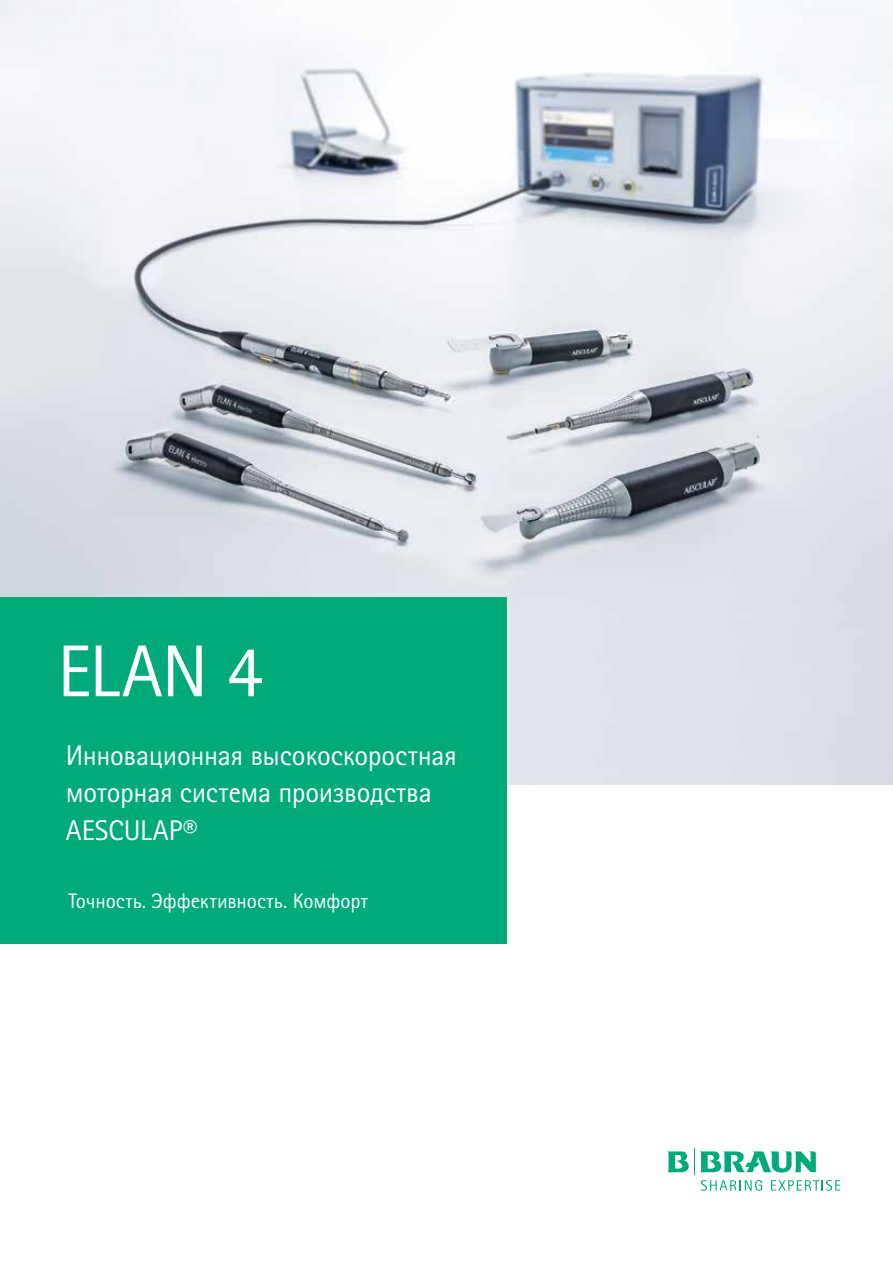
<style>
.page{position:relative;width:893px;height:1263px;background:#fff}
.page>*{position:absolute;margin:0;border:0;box-sizing:border-box;transform-origin:0 0}
.t1{font:73.5px "Rotis Sans Serif Pro Cyr";color:#fff}
.t2{font:28.5px/37.5px "Rotis Sans Serif Pro Cyr";letter-spacing:-.01em;color:#fff}
.t3{font:21px "Rotis Sans Serif Pro Cyr";color:#fff}
</style>
<div class="page">
<img style="left:0;top:0;width:893px;height:784px">
<div style="left:0;top:597px;width:506px;height:347px;background:#00aa7a"></div>
<svg style="left:667px;top:1148px;width:173px;height:43px"></svg>
<h1 class="t1" style="left:57px;top:628px;width:207px">ELAN 4</h1>
<p class="t2" style="left:66px;top:737px;width:392px">Инновационная высокоскоростная моторная система производства<br>AESCULAP®</p>
<p class="t3" style="left:69px;top:888px;width:301px">Точность. Эффективность. Комфорт</p>
</div>
